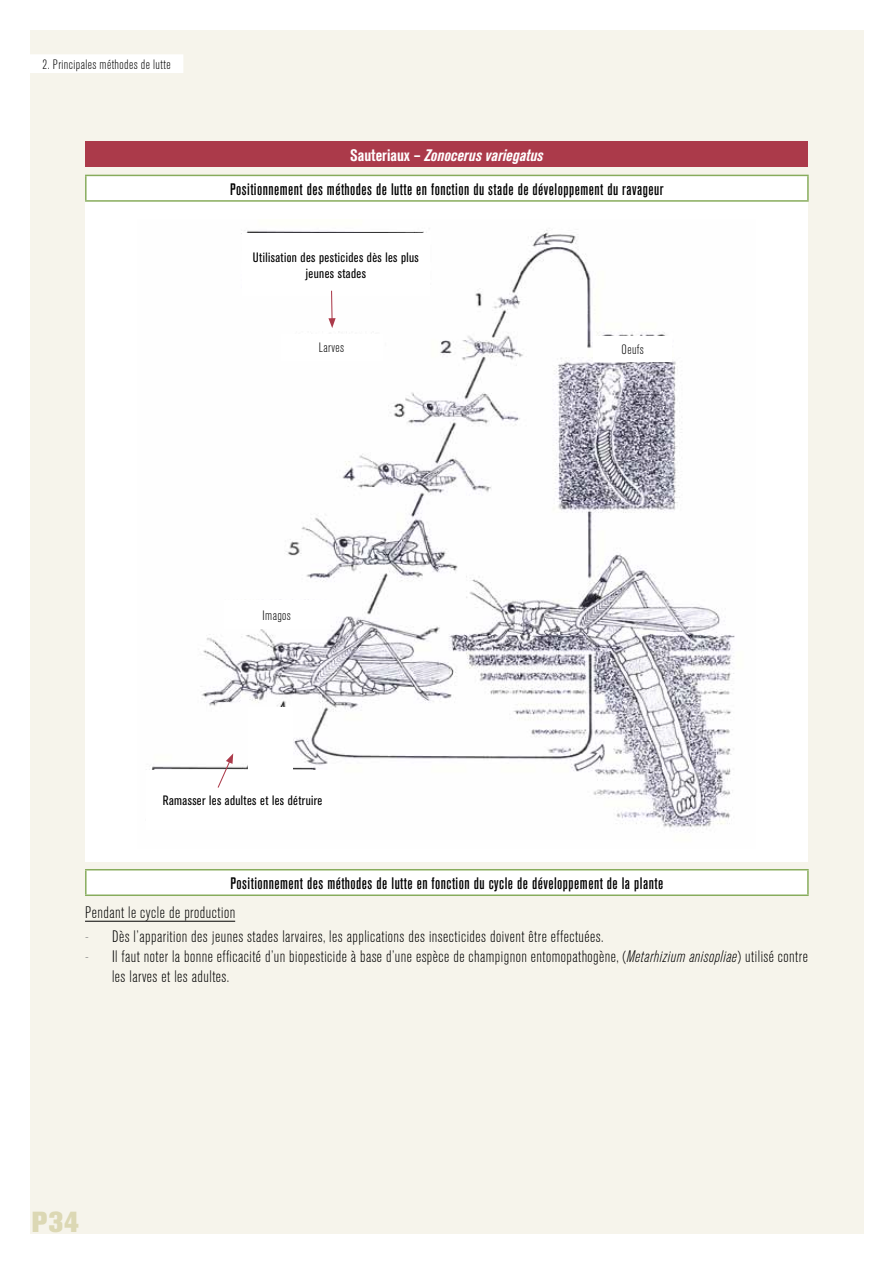
<style>
.page{position:relative;width:893px;height:1263px;background:#fff}
.page>*{position:absolute;margin:0;border:0;box-sizing:border-box;transform-origin:0 0}
.t1{font:800 28.8px "Akzidenz Grotesk BQ";color:#dcd8b4}
.t2{font:300 condensed 16.5px/19.8px "Akzidenz Grotesk BQ";letter-spacing:.03em;color:#000}
.t3{font:500 condensed 16.5px/34px "Akzidenz Grotesk BQ";letter-spacing:.03em;color:#000;text-align:center}
.t4{font:condensed 13.5px/16.2px "Akzidenz Grotesk BQ";letter-spacing:.03em;color:#000;text-align:center}
.t5{font:300 condensed 13.5px "Akzidenz Grotesk BQ";letter-spacing:.03em;color:#000}
.s1{font-family:"Akzidenz Grotesk BQ Bd Cnd Alt";font-weight:400;font-stretch:normal;color:#fff}
.s2{font-weight:700;font-style:italic;color:#fff}
.s3{font-size:15px;color:#808080}
.s4{font-style:italic}
</style>
<div class="page">
<div style="left:30px;top:30px;width:833px;height:1203px;background:#f6f4eb"></div>
<div style="left:30px;top:54px;width:153px;height:19px;background:#fff"></div>
<div style="left:85px;top:194px;width:723px;height:668px;background:#fff"></div>
<hr style="left:85px;top:921px;width:150px;height:1px;background:#000">
<div style="left:86px;top:141px;width:722px;height:26px;background:#ab3a4a"></div>
<div style="left:86px;top:175px;width:722px;height:26px;background:#fff"></div>
<hr style="left:85px;top:176px;width:2px;height:24px;background:#87ac5c">
<hr style="left:85px;top:175px;width:724px;height:1px;background:#87ac5c">
<hr style="left:807px;top:176px;width:2px;height:24px;background:#87ac5c">
<hr style="left:85px;top:200px;width:724px;height:2px;background:#87ac5c">
<img style="left:149px;top:230px;width:586px;height:598px">
<div style="left:86px;top:870px;width:722px;height:25px;background:#fff"></div>
<hr style="left:85px;top:870px;width:2px;height:24px;background:#87ac5c">
<hr style="left:85px;top:869px;width:724px;height:1px;background:#87ac5c">
<hr style="left:807px;top:870px;width:2px;height:24px;background:#87ac5c">
<hr style="left:85px;top:894px;width:724px;height:2px;background:#87ac5c">
<div style="left:242px;top:234px;width:187px;height:62px;background:#fff"></div>
<div style="left:146px;top:770px;width:193px;height:59px;background:#fff"></div>
<div style="left:594px;top:336px;width:78px;height:25px;background:#fff"></div>
<div style="left:281px;top:334px;width:101px;height:27px;background:#fff"></div>
<div style="left:224px;top:601px;width:106px;height:28px;background:#fff"></div>
<svg style="left:328px;top:290px;width:8px;height:38px"></svg>
<svg style="left:217px;top:753px;width:16px;height:35px"></svg>
<div style="left:248px;top:707px;width:44px;height:71px;background:#fff"></div>
<p class="t5" style="left:43px;top:57px;width:130px">2. Principales méthodes de lutte</p>
<p class="t3" style="left:230px;top:138px;width:435px"><span class="s1">Sauteriaux –</span> <span class="s2">Zonocerus variegatus<br></span>Positionnement des méthodes de lutte en fonction du stade de développement du ravageur</p>
<p class="t4" style="left:253px;top:249px;width:167px">Utilisation des pesticides dès les plus jeunes stades</p>
<p class="t5" style="left:319px;top:340px;width:27px">Larves</p>
<p class="t5" style="left:622px;top:342px;width:24px">Oeufs</p>
<p class="t5" style="left:263px;top:608px;width:30px">Imagos</p>
<p class="t4" style="left:163px;top:792px;width:161px">Ramasser les adultes et les détruire</p>
<p class="t3" style="left:231px;top:866px;width:434px">Positionnement des méthodes de lutte en fonction du cycle de développement de la plante</p>
<p class="t2" style="left:85px;top:903px;width:152px">Pendant le cycle de production</p>
<p class="t2" style="left:85px;top:927px;width:520px"><span class="s3">-</span> Dès l’apparition des jeunes stades larvaires, les applications des insecticides doivent être effectuées.</p>
<p class="t2" style="left:112px;top:947px;width:697px;text-indent:-27px"><span class="s3">-</span> Il faut noter la bonne efficacité d’un biopesticide à base d’une espèce de champignon entomopathogène, (<span class="s4">Metarhizium anisopliae</span>) utilisé contre les larves et les adultes.</p>
<h1 class="t1" style="left:32px;top:1205px;width:49px">P34</h1>
</div>
